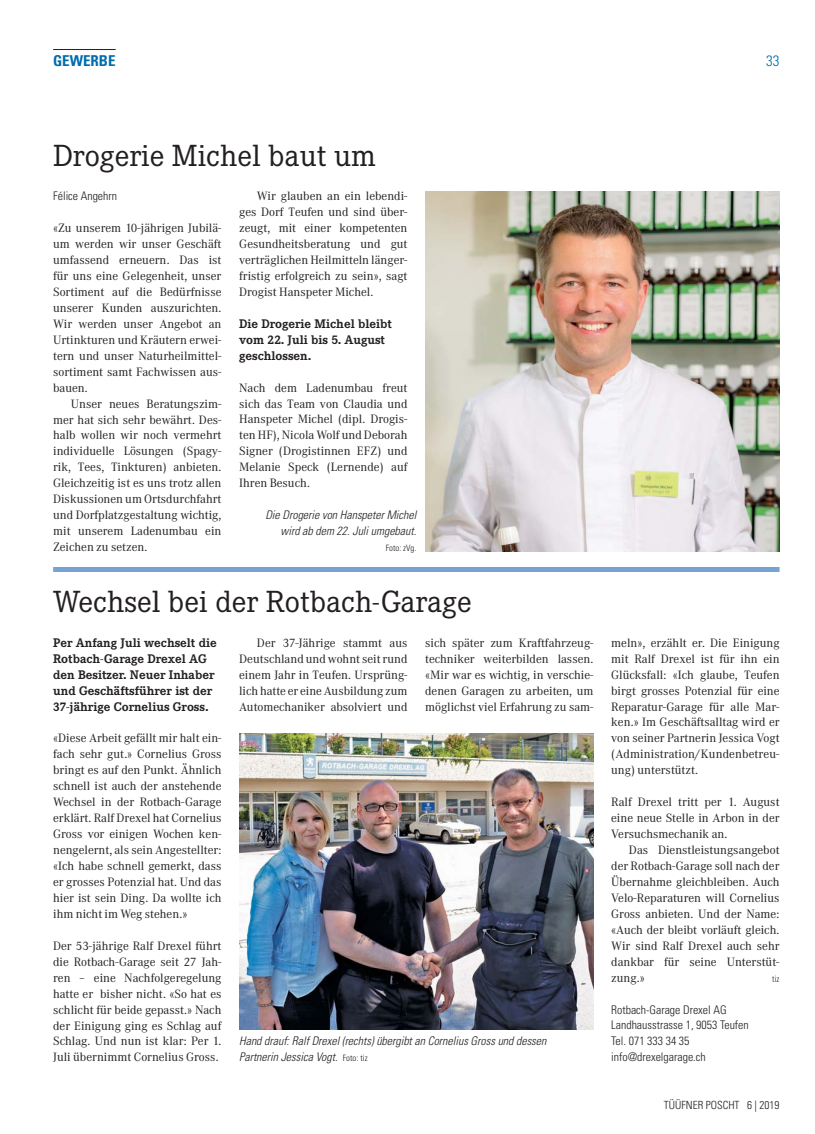
<style>
.page{position:relative;width:815px;height:1134px;background:#fff}
.page>*{position:absolute;margin:0;border:0;box-sizing:border-box;transform-origin:0 0}
.t1{font:30px "Corporate EBQ";color:#231f20}
.t2{font:700 condensed 15px "Univers LT Std";color:#006cb0}
.t3{font:300 condensed 15px "Univers LT Std";color:#006cb0}
.t4{font:700 12.25px/16px "Corporate EBQ";color:#231f20}
.t5{font:11.88px/16px "Corporate ABQ";color:#231f20;text-align:justify}
.t6{font:italic 300 condensed 11.88px/16px "Univers LT Std";color:#231f20;text-align:right}
.t7{font:300 condensed 11.88px/16px "Univers LT Std";color:#231f20}
.t8{font:300 condensed 11.25px "Univers LT Std";color:#231f20}
.t9{font:300 condensed 8.75px "Univers LT Std";color:#231f20}
.s1{font-style:normal;font-size:8.75px}
</style>
<div class="page">
<hr style="left:53px;top:49px;width:63px;height:1px;background:#231f20">
<img style="left:425px;top:191px;width:355px;height:360px">
<div style="left:53px;top:567px;width:727px;height:5px;background:#76a3d1"></div>
<img style="left:239px;top:733px;width:355px;height:296px">
<p class="t2" style="left:53px;top:53px;width:64px">GEWERBE</p>
<p class="t3" style="left:766px;top:53px;width:15px">33</p>
<h1 class="t1" style="left:53px;top:144px;width:324px">Drogerie Michel baut um</h1>
<p class="t7" style="left:53px;top:189px;width:65px">Félice Angehrn</p>
<p class="t5" style="left:53px;top:221px;width:170px">«Zu unserem 10-jährigen Jubilä&shy;um werden wir unser Geschäft umfassend erneuern. Das ist für uns eine Gelegenheit, unser Sortiment auf die Bedürfnisse unserer Kunden auszurichten.<br>Wir werden unser Angebot an Urtinkturen und Kräutern erwei&shy;tern und unser Naturheilmittel&shy;sortiment samt Fachwissen aus&shy;bauen.</p>
<p class="t5" style="left:53px;top:397px;width:170px;text-indent:18px">Unser neues Beratungszim&shy;mer hat sich sehr bewährt. Des&shy;halb wollen wir noch vermehrt individuelle Lösungen (Spagy&shy;rik, Tees, Tinkturen) anbieten.<br>Gleichzeitig ist es uns trotz allen Diskussionen um Ortsdurchfahrt und Dorfplatzgestaltung wichtig, mit unserem Ladenumbau ein Zeichen zu setzen.</p>
<p class="t5" style="left:239px;top:189px;width:170px;text-indent:18px">Wir glauben an ein lebendi&shy;ges Dorf Teufen und sind über&shy;zeugt, mit einer kompetenten Gesundheitsberatung und gut verträglichen Heilmitteln länger&shy;fristig erfolgreich zu sein», sagt Drogist Hanspeter Michel.</p>
<p class="t4" style="left:239px;top:317px;width:154px">Die Drogerie Michel bleibt vom 22. Juli bis 5. August geschlossen.</p>
<p class="t5" style="left:239px;top:381px;width:170px">Nach dem Ladenumbau freut sich das Team von Claudia und Hanspeter Michel (dipl. Drogis&shy;ten HF), Nicola Wolf und Deborah Signer (Drogistinnen EFZ) und Melanie Speck (Lernende) auf Ihren Besuch.</p>
<p class="t6" style="left:265px;top:508px;width:153px">Die Drogerie von Hanspeter Michel wird ab dem 22. Juli umgebaut.</p>
<p class="t9" style="left:386px;top:544px;width:32px">Foto: zVg.</p>
<h1 class="t1" style="left:53px;top:590px;width:420px">Wechsel bei der Rotbach-Garage</h1>
<p class="t4" style="left:53px;top:636px;width:165px">Per Anfang Juli wechselt die<br>Rotbach-Garage Drexel AG den Besitzer. Neuer Inhaber und Geschäftsführer ist der<br>37-jährige Cornelius Gross.</p>
<p class="t5" style="left:53px;top:731px;width:170px">«Diese Arbeit gefällt mir halt ein&shy;fach sehr gut.» Cornelius Gross bringt es auf den Punkt. Ähnlich schnell ist auch der anstehende Wechsel in der Rotbach-Garage erklärt. Ralf Drexel hat Cornelius Gross vor einigen Wochen ken&shy;nengelernt, als sein Angestellter: «Ich habe schnell gemerkt, dass er grosses Potenzial hat. Und das hier ist sein Ding. Da wollte ich ihm nicht im Weg stehen.»</p>
<p class="t5" style="left:53px;top:939px;width:170px">Der 53-jährige Ralf Drexel führt die Rotbach-Garage seit 27 Jah&shy;ren – eine Nachfolgeregelung hatte er bisher nicht. «So hat es schlicht für beide gepasst.» Nach der Einigung ging es Schlag auf Schlag. Und nun ist klar: Per 1.<br>Juli übernimmt Cornelius Gross.</p>
<p class="t5" style="left:239px;top:636px;width:170px;text-indent:18px">Der 37-Jährige stammt aus Deutschland und wohnt seit rund einem Jahr in Teufen. Ursprüng&shy;lich hatte er eine Ausbildung zum Automechaniker absolviert und</p>
<p class="t5" style="left:425px;top:636px;width:170px">sich später zum Kraftfahrzeug&shy;techniker weiterbilden lassen. «Mir war es wichtig, in verschie&shy;denen Garagen zu arbeiten, um möglichst viel Erfahrung zu sam-</p>
<p class="t6" style="left:239px;top:1034px;width:309px;text-align:left">Hand drauf: Ralf Drexel (rechts) übergibt an Cornelius Gross und dessen<br>Partnerin Jessica Vogt. <span class="s1">Foto: tiz</span></p>
<p class="t5" style="left:611px;top:636px;width:170px">meln», erzählt er. Die Einigung mit Ralf Drexel ist für ihn ein Glücksfall: «Ich glaube, Teufen birgt grosses Potenzial für eine Reparatur-Garage für alle Mar&shy;ken.» Im Geschäftsalltag wird er von seiner Partnerin Jessica Vogt (Administration/Kundenbetreu&shy;ung) unterstützt.</p>
<p class="t5" style="left:611px;top:795px;width:170px">Ralf Drexel tritt per 1. August eine neue Stelle in Arbon in der Versuchsmechanik an.</p>
<p class="t5" style="left:611px;top:843px;width:170px;text-indent:18px">Das Dienstleistungsangebot der Rotbach-Garage soll nach der Übernahme gleichbleiben. Auch Velo-Reparaturen will Cornelius Gross anbieten. Und der Name: «Auch der bleibt vorläuft gleich.<br>Wir sind Ralf Drexel auch sehr dankbar für seine Unterstüt&shy;zung.»</p>
<p class="t9" style="left:772px;top:974px;width:9px">tiz</p>
<p class="t7" style="left:611px;top:1002px;width:139px">Rotbach-Garage Drexel AG<br>Landhausstrasse 1, 9053 Teufen<br>Tel. 071 333 34 35 info@drexelgarage.ch</p>
<p class="t8" style="left:664px;top:1100px;width:117px">TÜÜFNER POSCHT 6 | 2019</p>
</div>
